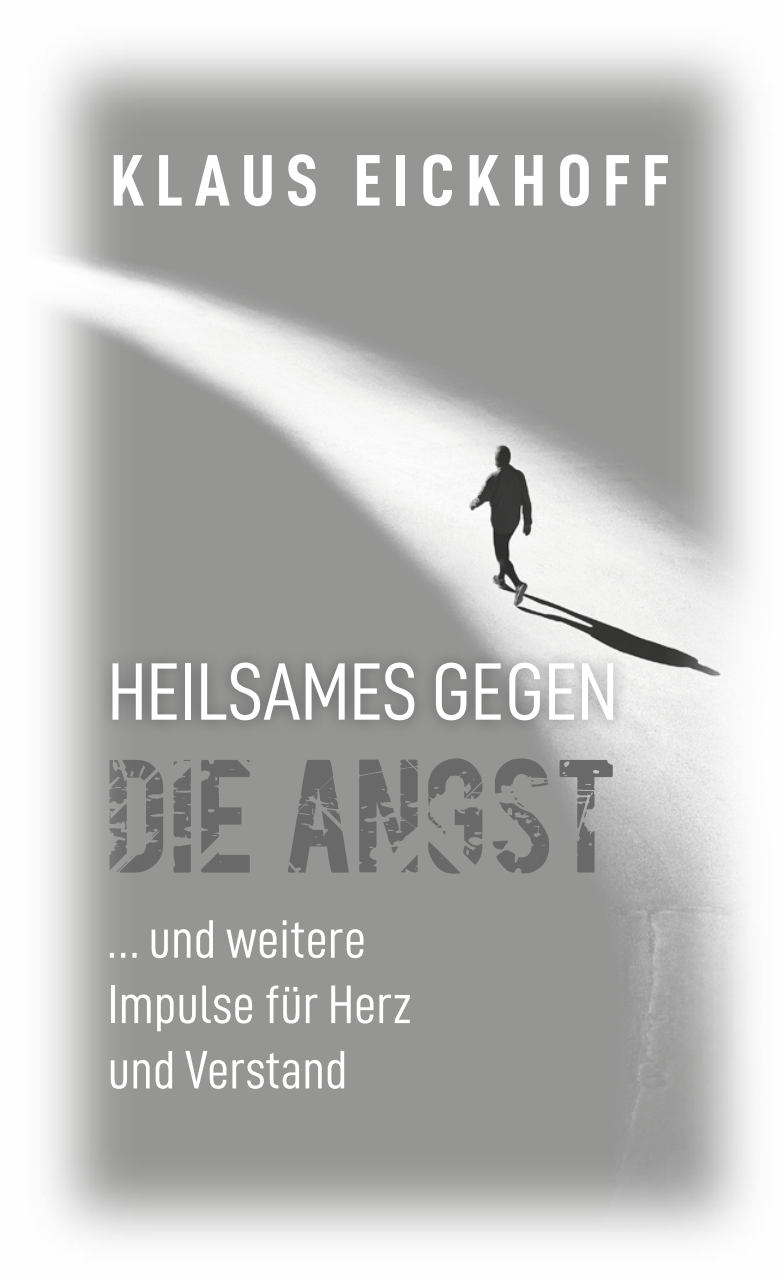
<style>
.page{position:relative;width:780px;height:1276px;background:#fff}
.page>*{position:absolute;margin:0;border:0;box-sizing:border-box;transform-origin:0 0}
.t1{font:133.5px "Gesso";color:#6a6969}
.t2{font:81.75px "D DIN Condensed";color:#fff}
.t3{font:73.25px "D DIN Condensed Bold";letter-spacing:.16em;color:#fff}
.t4{font:54.5px/65.2px "D DIN Condensed";color:#fff}
</style>
<div class="page">
<img style="left:46px;top:45px;width:707px;height:1197px">
<div style="left:96px;top:648px;width:532px;height:87px;background:#171818;opacity:.42"></div>
<h3 class="t3" style="left:111px;top:140px;width:560px">KLAUS EICKHOFF</h3>
<h2 class="t2" style="left:108px;top:647px;width:512px">Heilsames gegen</h2>
<h1 class="t1" style="left:104px;top:724px;width:515px">DIE ANGST</h1>
<p class="t4" style="left:108px;top:905px;width:306px">… und weitere<br>Impulse für Herz und Verstand</p>
</div>
